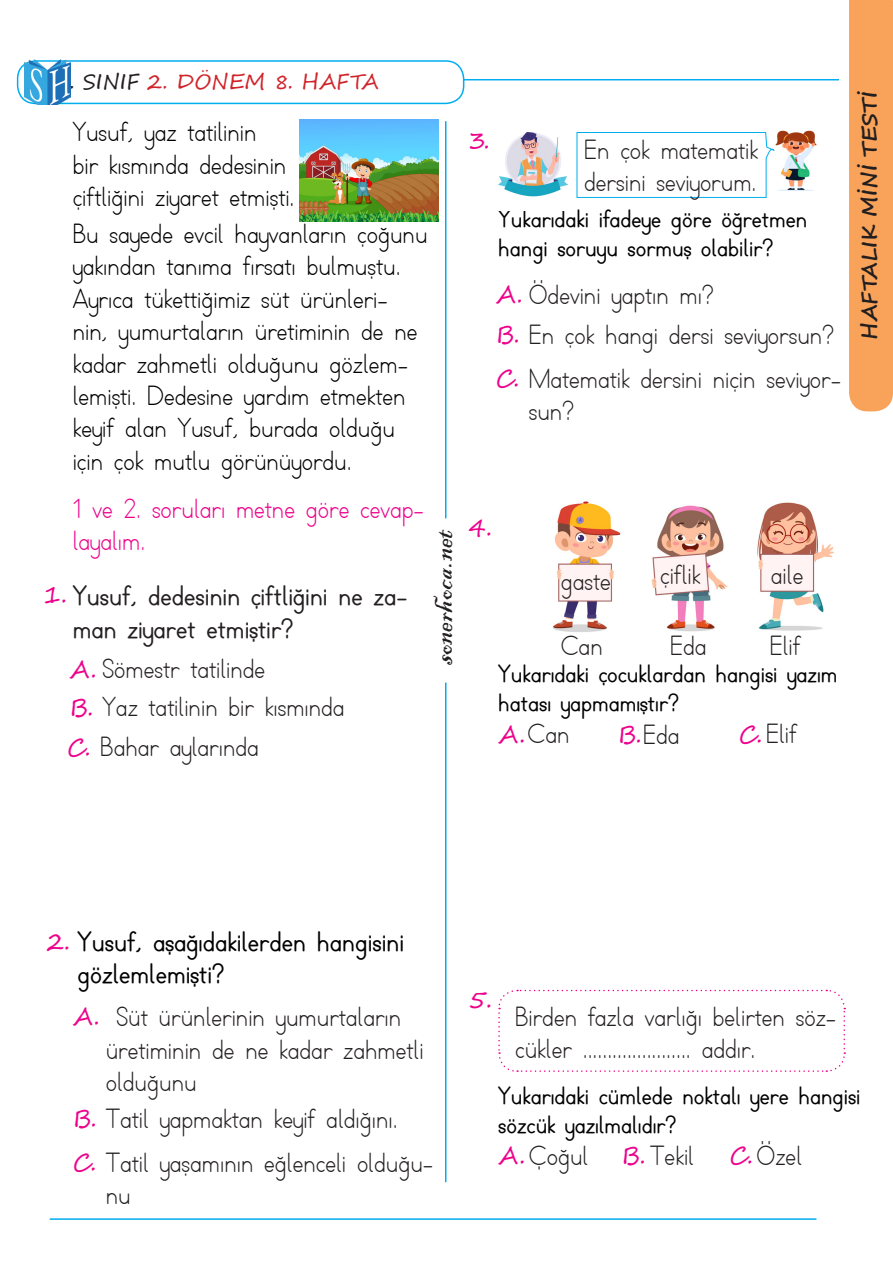
<style>
.page{position:relative;width:893px;height:1263px;background:#fff}
.page>*{position:absolute;margin:0;border:0;box-sizing:border-box;transform-origin:0 0}
.t1{font:31.5px "Blackadder ITC";color:#231f20}
.t2{font:27px/32.4px "TTKB Dik Temel Abece";color:#231f20}
.t3{font:27px/32.4px "TTKB Dik Temel Abece";color:#000}
.t4{font:700 27px/32.4px "TTKB Dik Temel Abece";color:#231f20}
.t5{font:700 27px/32.4px "TTKB Dik Temel Abece";color:#000}
.t6{font:27px/32.4px "TTKB Dik Temel Abece";color:#ed028c}
.t7{font:700 24px/28.8px "TTKB Dik Temel Abece";color:#000}
.t8{font:24px "Segoe Script";color:#ed028c}
.t9{font:21px "Segoe Script";color:#d1232a}
.t10{font:700 21px "Segoe Script";color:#231f20}
.s1{color:#231f20}
</style>
<div class="page">
<hr style="left:63px;top:79px;width:776px;height:1px;background:#00aeef">
<div style="left:18px;top:61px;width:446px;height:42px;background:#fff;border-radius:18px"></div>
<div style="left:17px;top:60px;width:447px;height:44px;border:2px solid #00aeef;border-radius:18px"></div>
<hr style="left:50px;top:1218px;width:766px;height:2px;background:#00aeef">
<div style="left:849px;top:0;width:44px;height:411px;background:#f8a359"></div>
<hr style="left:445px;top:121px;width:1px;height:1061px;background:#00aeef">
<div style="left:428px;top:518px;width:40px;height:164px;background:#fff"></div>
<img style="left:24px;top:60px;width:46px;height:44px">
<img style="left:299px;top:119px;width:140px;height:102px">
<img style="left:777px;top:131px;width:40px;height:59px">
<img style="left:498px;top:132px;width:69px;height:65px">
<svg style="left:576px;top:132px;width:201px;height:66px"></svg>
<img style="left:553px;top:501px;width:281px;height:131px">
<div style="left:566px;top:572px;width:37px;height:24px;background:#fff3f3"></div>
<div style="left:662px;top:564px;width:37px;height:22px;background:#fff3f3"></div>
<div style="left:769px;top:561px;width:37px;height:23px;background:#fff3f3"></div>
<svg style="left:498px;top:989px;width:348px;height:83px"></svg>
<p class="t9" style="left:54px;top:64px;width:326px"><span class="s1">2. SINIF</span> 2. DÖNEM 8. HAFTA</p>
<p class="t3" style="left:73px;top:117px;width:223px">Yusuf, yaz tatilinin<br>bir kısmında dedesinin çiftliğini ziyaret etmişti.</p>
<p class="t3" style="left:73px;top:218px;width:356px">Bu sayede evcil hayvanların çoğunu yakından tanıma fırsatı bulmuştu.<br>Ayrıca tükettiğimiz süt ürünleri&shy;nin, yumurtaların üretiminin de ne kadar zahmetli olduğunu gözlem&shy;lemişti. Dedesine yardım etmekten keyif alan Yusuf, burada olduğu için çok mutlu görünüyordu.</p>
<p class="t6" style="left:73px;top:493px;width:353px">1 ve 2. soruları metne göre cevap&shy;layalım.</p>
<p class="t4" style="left:73px;top:581px;width:336px">Yusuf, dedesinin çiftliğini ne za&shy;man ziyaret etmiştir?</p>
<p class="t8" style="left:70px;top:650px;width:29px">A.</p>
<p class="t2" style="left:103px;top:654px;width:164px">Sömestr tatilinde</p>
<p class="t1" style="left:424px;top:665px;width:137px;rotate:-90deg">sonerhoca.net</p>
<p class="t8" style="left:44px;top:575px;width:25px">1.</p>
<p class="t8" style="left:70px;top:688px;width:26px">B.</p>
<p class="t2" style="left:103px;top:692px;width:244px">Yaz tatilinin bir kısmında</p>
<p class="t8" style="left:67px;top:728px;width:25px">C.</p>
<p class="t2" style="left:100px;top:732px;width:160px">Bahar aylarında</p>
<p class="t8" style="left:469px;top:121px;width:23px">3.</p>
<p class="t2" style="left:584px;top:134px;width:175px">En çok matematik dersini seviyorum.</p>
<p class="t7" style="left:498px;top:205px;width:311px">Yukarıdaki ifadeye göre öğretmen hangi soruyu sormuş olabilir?</p>
<p class="t8" style="left:496px;top:275px;width:29px">A.</p>
<p class="t2" style="left:529px;top:279px;width:186px">Ödevini yaptın mı?</p>
<p class="t8" style="left:496px;top:315px;width:26px">B.</p>
<p class="t2" style="left:529px;top:319px;width:306px">En çok hangi dersi seviyorsun?</p>
<p class="t8" style="left:496px;top:359px;width:25px">C.</p>
<p class="t2" style="left:529px;top:363px;width:314px">Matematik dersini niçin seviyor&shy;sun?</p>
<p class="t10" style="left:852px;top:339px;width:249px;rotate:-90deg">HAFTALIK MİNİ TESTİ</p>
<p class="t8" style="left:469px;top:508px;width:25px">4.</p>
<p class="t2" style="left:561px;top:565px;width:52px">gaste</p>
<p class="t2" style="left:660px;top:559px;width:42px">çiflik</p>
<p class="t2" style="left:771px;top:559px;width:34px">aile</p>
<p class="t2" style="left:561px;top:630px;width:43px">Can</p>
<p class="t2" style="left:670px;top:630px;width:38px">Eda</p>
<p class="t2" style="left:770px;top:630px;width:32px">Elif</p>
<p class="t7" style="left:498px;top:660px;width:341px">Yukarıdaki çocuklardan hangisi yazım hatası yapmamıştır?</p>
<p class="t2" style="left:766px;top:718px;width:32px">Elif</p>
<p class="t2" style="left:528px;top:719px;width:43px">Can</p>
<p class="t2" style="left:643px;top:719px;width:38px">Eda</p>
<p class="t8" style="left:498px;top:715px;width:29px">A.</p>
<p class="t8" style="left:618px;top:715px;width:26px">B.</p>
<p class="t8" style="left:739px;top:715px;width:25px">C.</p>
<p class="t8" style="left:47px;top:922px;width:25px">2.</p>
<p class="t5" style="left:78px;top:926px;width:328px">Yusuf, aşağıdakilerden hangisini gözlemlemişti?</p>
<p class="t8" style="left:73px;top:997px;width:29px">A.</p>
<p class="t2" style="left:106px;top:1001px;width:319px;text-indent:11px">Süt ürünlerinin yumurtaların üretiminin de ne kadar zahmetli olduğunu</p>
<p class="t8" style="left:73px;top:1099px;width:26px">B.</p>
<p class="t2" style="left:106px;top:1103px;width:293px">Tatil yapmaktan keyif aldığını.</p>
<p class="t8" style="left:73px;top:1143px;width:25px">C.</p>
<p class="t2" style="left:106px;top:1147px;width:329px">Tatil yaşamının eğlenceli olduğu&shy;nu</p>
<p class="t8" style="left:469px;top:980px;width:25px">5.</p>
<p class="t2" style="left:515px;top:1001px;width:323px">Birden fazla varlığı belirten söz&shy;cükler ...................... addır.</p>
<p class="t7" style="left:498px;top:1082px;width:364px">Yukarıdaki cümlede noktalı yere hangisi sözcük yazılmalıdır?</p>
<p class="t2" style="left:650px;top:1140px;width:45px">Tekil</p>
<p class="t2" style="left:757px;top:1140px;width:47px">Özel</p>
<p class="t8" style="left:498px;top:1136px;width:29px">A.</p>
<p class="t2" style="left:529px;top:1140px;width:61px">Çoğul</p>
<p class="t8" style="left:622px;top:1136px;width:26px">B.</p>
<p class="t8" style="left:729px;top:1136px;width:25px">C.</p>
</div>
